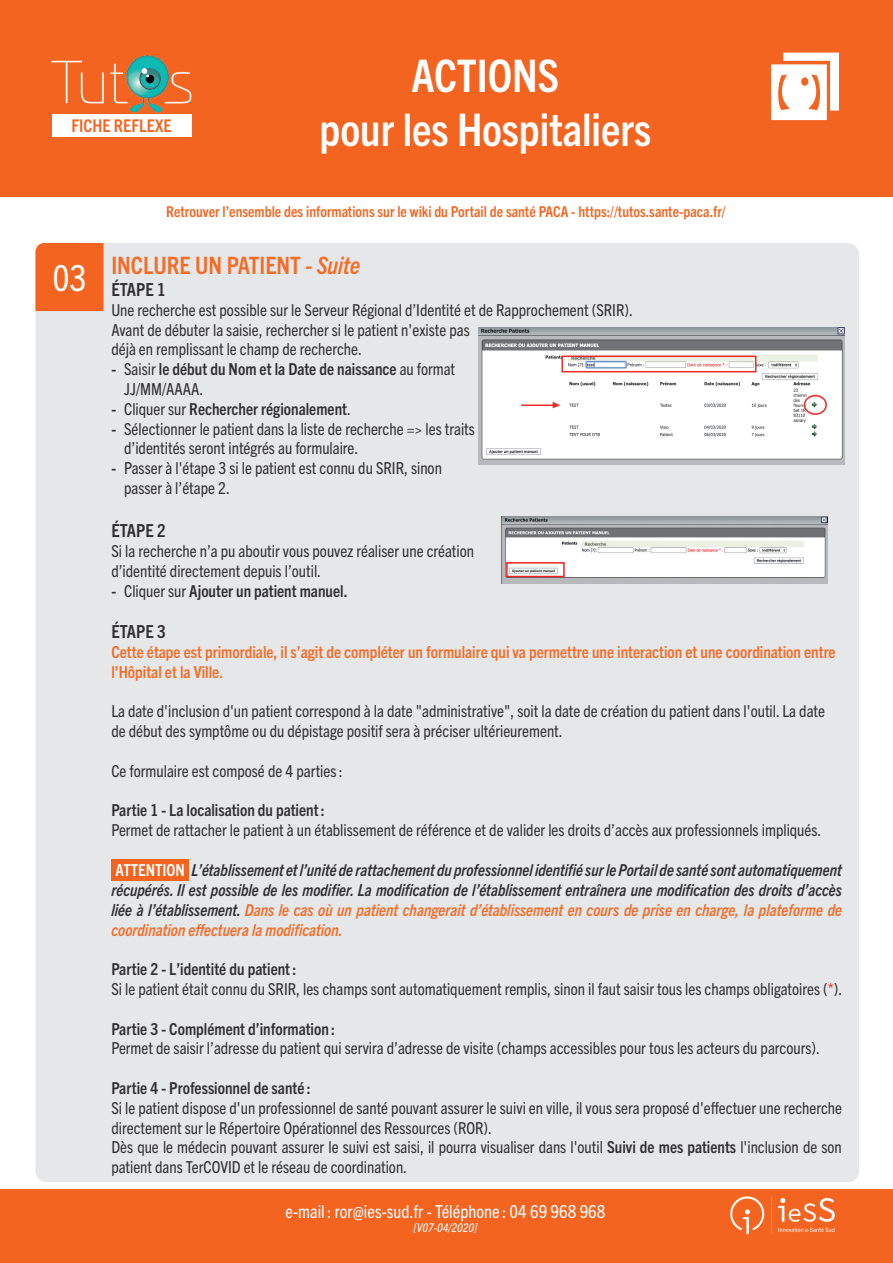
<style>
.page{position:relative;width:893px;height:1263px;background:#fff}
.page>*{position:absolute;margin:0;border:0;box-sizing:border-box;transform-origin:0 0}
.t1{font:700 condensed 45px/54px "Trade Gothic Next LT Pro";color:#fff;text-align:center}
.t2{font:condensed 36px "Trade Gothic Next LT Pro";color:#fff}
.t3{font:700 condensed 24px "Trade Gothic Next LT Pro";color:#f36c28}
.t4{font:condensed 18px "Trade Gothic Next LT Pro";color:#fff}
.t5{font:700 condensed 18px "Trade Gothic Next LT Pro";color:#312f30}
.t6{font:700 condensed 17.55px "Trade Gothic Next LT Pro";color:#f36421}
.t7{font:condensed 16.5px/19.8px "Trade Gothic Next LT Pro";color:#312f30}
.t8{font:italic 700 condensed 16.5px/19.8px "Trade Gothic Next LT Pro";color:#312f30;text-align:justify}
.t9{font:700 condensed 16.5px/19.8px "Trade Gothic Next LT Pro";color:#312f30}
.t10{font:700 condensed 16.5px/19.8px "Trade Gothic Next LT Pro";color:#f36c28}
.t11{font:700 condensed 15px "Trade Gothic Next LT Pro";color:#f36421}
.t12{font:italic condensed 12px "Trade Gothic Next LT Pro";color:#fff}
.s1{font-style:italic}
.s2{font-weight:400}
.s3{font-weight:700}
.s4{font-style:normal;color:#fff}
.s5{color:#f36c28}
.s6{color:#ee2d28}
</style>
<div class="page">
<div style="left:0;top:0;width:893px;height:197px;background:#f36421"></div>
<svg style="left:771px;top:53px;width:68px;height:67px"></svg>
<div style="left:0;top:1189px;width:893px;height:74px;background:#f36421"></div>
<img style="left:730px;top:1196px;width:105px;height:39px">
<div style="left:52px;top:114px;width:139px;height:22px;background:#fff"></div>
<img style="left:51px;top:55px;width:141px;height:58px">
<div style="left:36px;top:243px;width:823px;height:939px;background:#e6e7e9;border-radius:11px"></div>
<div style="left:111px;top:859px;width:78px;height:21px;background:#f36421"></div>
<img style="left:502px;top:516px;width:326px;height:67px">
<div style="left:36px;top:243px;width:68px;height:68px;background:#f36421"></div>
<div style="left:506px;top:562px;width:59px;height:15px;border:2px solid #ee2323"></div>
<img style="left:478px;top:327px;width:367px;height:138px">
<p class="t6" style="left:71px;top:114px;width:102px">FICHE REFLEXE</p>
<h1 class="t1" style="left:320px;top:46px;width:333px">ACTIONS<br>pour les Hospitaliers</h1>
<h2 class="t2" style="left:52px;top:253px;width:36px">03</h2>
<p class="t11" style="left:166px;top:201px;width:561px">Retrouver l’ensemble des informations sur le wiki du Portail de santé PACA - https://tutos.sante-paca.fr/</p>
<h3 class="t3" style="left:111px;top:249px;width:250px">INCLURE UN PATIENT <span class="s1">- Suite</span></h3>
<p class="t5" style="left:111px;top:277px;width:56px">ÉTAPE 1</p>
<p class="t7" style="left:111px;top:299px;width:523px">Une recherche est possible sur le Serveur Régional d’Identité et de Rapprochement (SRIR).<br>Avant de débuter la saisie, rechercher si le patient n'existe pas<br>déjà en remplissant le champ de recherche.</p>
<p class="t9" style="left:124px;top:358px;width:332px;text-indent:-13px">- <span class="s2">Saisir</span> le début du Nom et la Date de naissance <span class="s2">au format<br>JJ/MM/AAAA.</span></p>
<p class="t9" style="left:111px;top:398px;width:241px">- <span class="s2">Cliquer sur</span> Rechercher régionalement<span class="s2">.</span></p>
<p class="t7" style="left:124px;top:418px;width:352px;text-indent:-13px"><span class="s3">-</span> Sélectionner le patient dans la liste de recherche =&gt; les traits d’identités seront intégrés au formulaire.</p>
<p class="t7" style="left:124px;top:457px;width:319px;text-indent:-13px"><span class="s3">-</span> Passer à l'étape 3 si le patient est connu du SRIR, sinon passer à l’étape 2.</p>
<p class="t5" style="left:111px;top:518px;width:56px">ÉTAPE 2</p>
<p class="t7" style="left:111px;top:540px;width:364px">Si la recherche n’a pu aboutir vous pouvez réaliser une création d’identité directement depuis l’outil.</p>
<p class="t9" style="left:111px;top:580px;width:238px">- <span class="s2">Cliquer sur</span> Ajouter un patient manuel.</p>
<p class="t5" style="left:111px;top:619px;width:56px">ÉTAPE 3</p>
<p class="t10" style="left:111px;top:641px;width:726px">Cette étape est primordiale, il s’agit de compléter un formulaire qui va permettre une interaction et une coordination entre l’Hôpital et la Ville.</p>
<p class="t7" style="left:111px;top:700px;width:715px">La date d'inclusion d'un patient correspond à la date "administrative", soit la date de création du patient dans l'outil. La date de début des symptôme ou du dépistage positif sera à préciser ultérieurement.</p>
<p class="t7" style="left:111px;top:760px;width:233px">Ce formulaire est composé de 4 parties :</p>
<p class="t9" style="left:111px;top:799px;width:215px">Partie 1 - La localisation du patient :</p>
<p class="t7" style="left:111px;top:819px;width:711px">Permet de rattacher le patient à un établissement de référence et de valider les droits d’accès aux professionnels impliqués.</p>
<p class="t8" style="left:111px;top:859px;width:732px"><span class="s4">ATTENTION</span> L’établissement et l’unité de rattachement du professionnel identifié sur le Portail de santé sont automatiquement récupérés. Il est possible de les modifier. La modification de l’établissement entraînera une modification des droits d’accès liée à l’établissement. <span class="s5">Dans le cas où un patient changerait d’établissement en cours de prise en charge, la plateforme de coordination effectuera la modification.</span></p>
<p class="t7" style="left:111px;top:958px;width:732px"><span class="s3">Partie 2 - L’identité du patient :<br></span>Si le patient était connu du SRIR, les champs sont automatiquement remplis, sinon il faut saisir tous les champs obligatoires (<span class="s6">*</span>).</p>
<p class="t9" style="left:111px;top:1018px;width:225px">Partie 3 - Complément d’information :</p>
<p class="t7" style="left:111px;top:1037px;width:710px">Permet de saisir l’adresse du patient qui servira d’adresse de visite (champs accessibles pour tous les acteurs du parcours).</p>
<p class="t9" style="left:111px;top:1077px;width:201px">Partie 4 - Professionnel de santé :</p>
<p class="t7" style="left:111px;top:1097px;width:732px">Si le patient dispose d'un professionnel de santé pouvant assurer le suivi en ville, il vous sera proposé d'effectuer une recherche directement sur le Répertoire Opérationnel des Ressources (ROR).<br>Dès que le médecin pouvant assurer le suivi est saisi, il pourra visualiser dans l'outil <span class="s3">Suivi de mes patients</span> l'inclusion de son patient dans TerCOVID et le réseau de coordination.</p>
<p class="t4" style="left:286px;top:1199px;width:321px">e-mail : ror@ies-sud.fr - Téléphone : 04 69 968 968</p>
<p class="t12" style="left:414px;top:1220px;width:65px">[V07-04/2020]</p>
</div>
